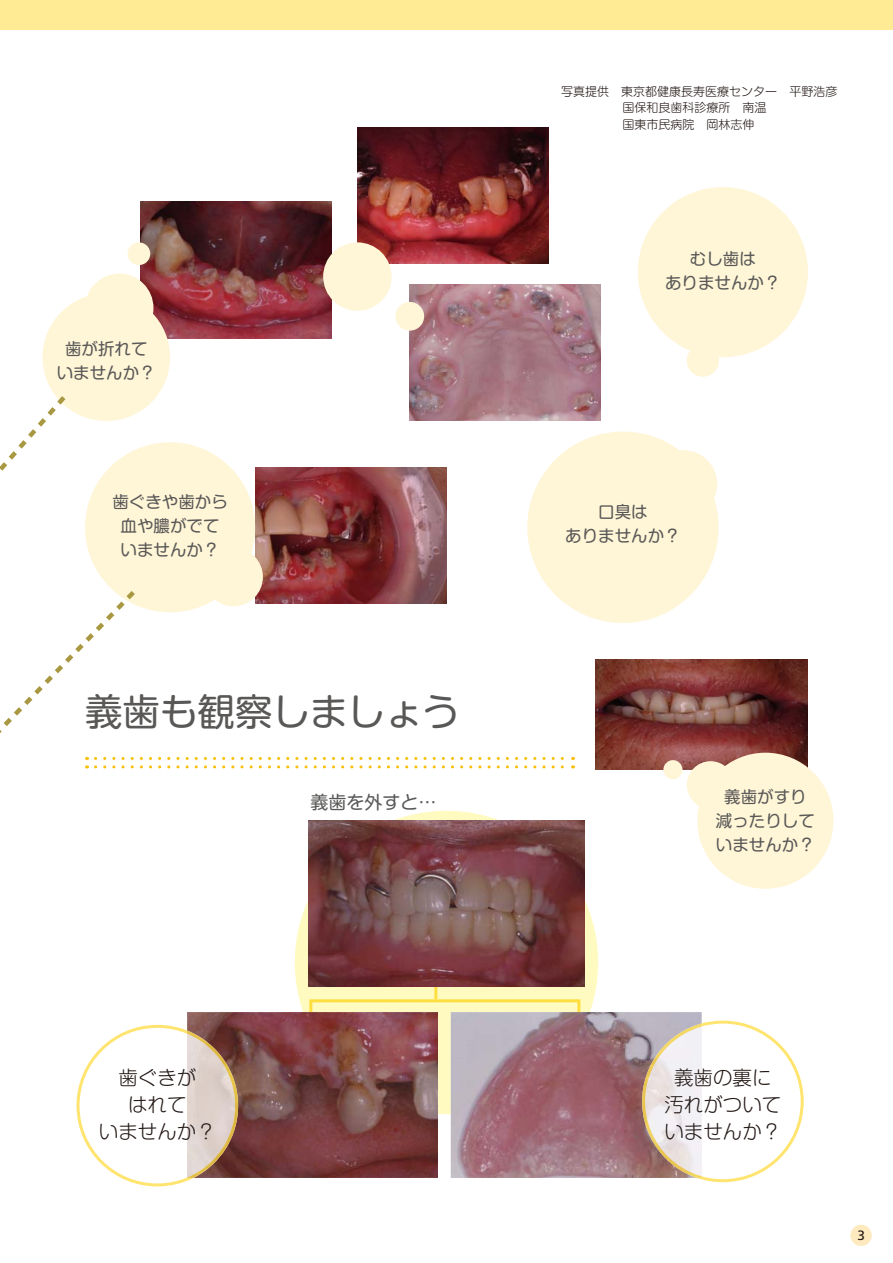
<style>
.page{position:relative;width:893px;height:1263px;background:#fff}
.page>*{position:absolute;margin:0;border:0;box-sizing:border-box;transform-origin:0 0}
.t1{font:37.5px "Shin M Go Pro Regular 90 pv RKSJ H";color:#595857}
.t2{font:19.5px/27px "Shin M Go Pro Light 90 pv RKSJ H";color:#231916;text-align:center}
.t3{font:18px "Shin M Go Pro Regular 90 pv RKSJ H";color:#595857}
.t4{font:16.5px/24px "Shin M Go Pro Regular 90 pv RKSJ H";color:#595857;text-align:center}
.t5{font:13.5px "Frutiger";color:#231916}
.t6{font:12px/16.5px "Shin M Go Pro Light 90 pv RKSJ H";color:#231916}
</style>
<div class="page">
<div style="left:850px;top:1225px;width:22px;height:21px;background:#feeabe;border-radius:50%"></div>
<svg style="left:295px;top:820px;width:303px;height:294px;fill:#fffabf"></svg>
<hr style="left:434px;top:966px;width:3px;height:33px;background:#ffde3f">
<svg style="left:308px;top:998px;width:274px;height:44px;background:#fef4a4"></svg>
<div style="left:0;top:0;width:893px;height:30px;background:#ffeb94"></div>
<img style="left:595px;top:659px;width:213px;height:111px">
<img style="left:308px;top:821px;width:277px;height:165px">
<img style="left:187px;top:1012px;width:251px;height:166px">
<img style="left:451px;top:1012px;width:251px;height:166px">
<img style="left:140px;top:202px;width:192px;height:136px">
<img style="left:410px;top:285px;width:191px;height:136px">
<img style="left:357px;top:128px;width:192px;height:136px">
<div style="left:85px;top:274px;width:68px;height:68px;background:#fff5d7;border-radius:50%"></div>
<div style="left:323px;top:242px;width:69px;height:69px;background:#fff5d7;border-radius:50%"></div>
<div style="left:395px;top:302px;width:29px;height:29px;background:#fff5d7;border-radius:50%"></div>
<div style="left:687px;top:761px;width:47px;height:48px;background:#fff5d7;border-radius:50%"></div>
<div style="left:663px;top:760px;width:19px;height:19px;background:#fff5d7;border-radius:50%"></div>
<div style="left:687px;top:344px;width:32px;height:33px;background:#fff5d7;border-radius:50%"></div>
<div style="left:128px;top:242px;width:22px;height:23px;background:#fff5d7;border-radius:50%"></div>
<div style="left:527px;top:432px;width:192px;height:191px;background:#fff5d7;border-radius:50%"></div>
<div style="left:697px;top:753px;width:136px;height:136px;background:#fff5d7;border-radius:50%"></div>
<div style="left:649px;top:450px;width:68px;height:68px;background:#fff5d7;border-radius:50%"></div>
<svg style="left:697px;top:1020px;width:107px;height:162px"></svg>
<img style="left:642px;top:1023px;width:60px;height:155px">
<div style="left:43px;top:293px;width:127px;height:128px;background:#fff5d7;border-radius:50%"></div>
<svg style="left:0;top:391px;width:574px;height:488px"></svg>
<div style="left:638px;top:187px;width:170px;height:170px;background:#fff5d7;border-radius:50%"></div>
<svg style="left:77px;top:1025px;width:116px;height:161px"></svg>
<img style="left:187px;top:1030px;width:51px;height:148px">
<p class="t6" style="left:622px;top:84px;width:216px;text-indent:-61px">写真提供　東京都健康長寿医療センター　平野浩彦国保和良歯科診療所　南温<br>国東市民病院　岡林志伸</p>
<p class="t4" style="left:57px;top:339px;width:101px">歯が折れていませんか？</p>
<p class="t4" style="left:665px;top:249px;width:117px">むし歯は<br>ありませんか？</p>
<p class="t4" style="left:112px;top:492px;width:117px">歯ぐきや歯から血や膿がでていませんか？</p>
<p class="t4" style="left:565px;top:502px;width:117px">口臭は<br>ありませんか？</p>
<h1 class="t1" style="left:85px;top:698px;width:376px">義歯も観察しましょう</h1>
<p class="t3" style="left:310px;top:796px;width:128px">義歯を外すと…</p>
<p class="t4" style="left:716px;top:787px;width:100px">義歯がすり減ったりしていませんか？</p>
<p class="t2" style="left:99px;top:1066px;width:118px">歯ぐきが<br>はれて<br>いませんか？</p>
<p class="t2" style="left:664px;top:1066px;width:118px">義歯の裏に汚れがついていませんか？</p>
<p class="t5" style="left:857px;top:1230px;width:9px">3</p>
</div>
